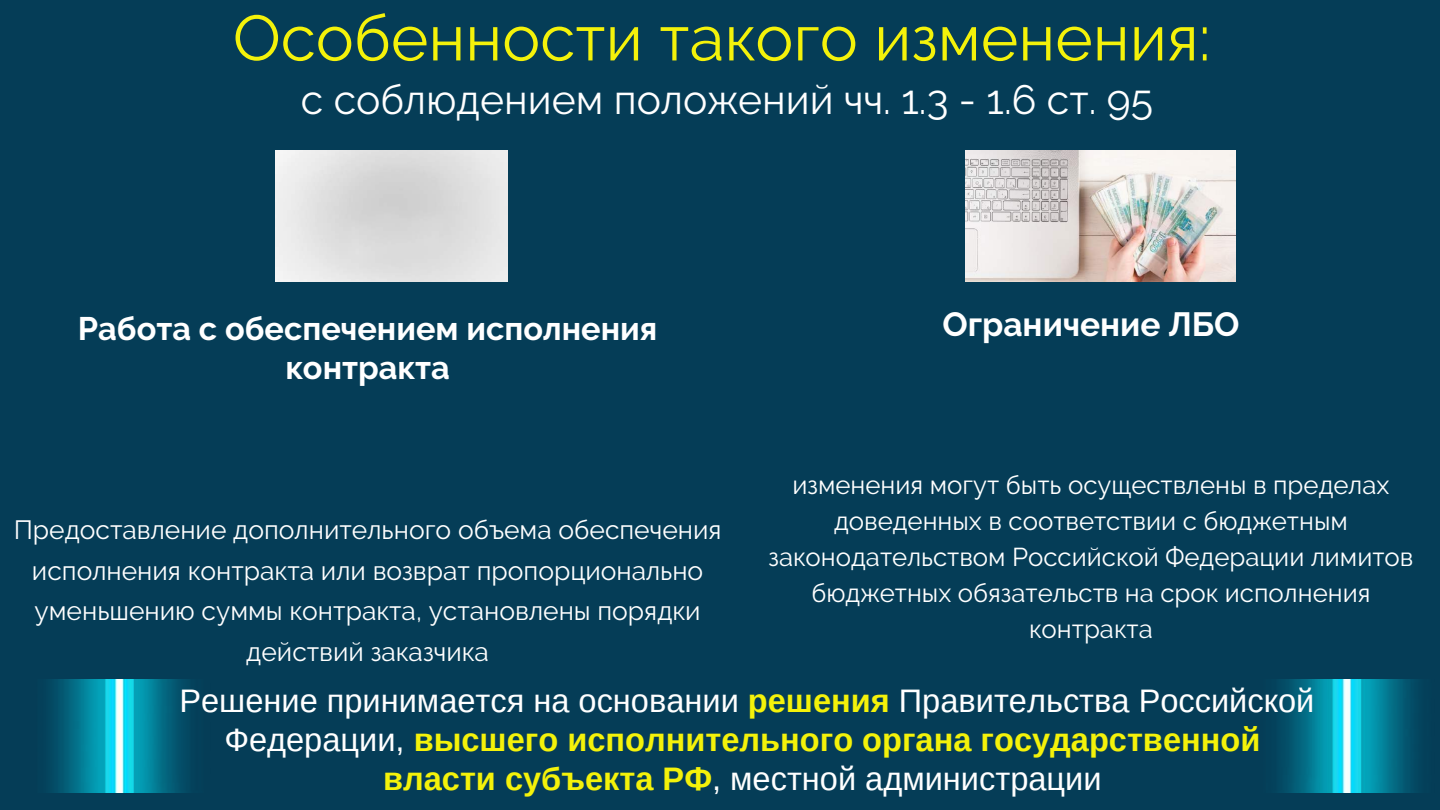
<style>
.page{position:relative;width:1440px;height:810px;background:#053d57}
.page>*{position:absolute;margin:0;border:0;box-sizing:border-box;transform-origin:0 0}
.t1{font:63.9px "Raleway";color:#f4f20a}
.t2{font:40.9px "Raleway";color:#fff}
.t3{font:700 33.5px "Raleway";color:#fff}
.t4{font:32.6px/39px "Arimo";color:#fff;text-align:center}
.t5{font:700 32.5px/39px "Raleway";color:#fff;text-align:center}
.t6{font:26.4px/40.5px "Raleway";color:#fff;text-align:center}
.t7{font:25.7px/36px "Raleway";color:#fff;text-align:center}
.s1{font-weight:700;color:#f4f20a}
</style>
<div class="page">
<img style="left:50px;top:680px;width:1368px;height:113px">
<img style="left:275px;top:151px;width:233px;height:131px">
<img style="left:965px;top:151px;width:271px;height:131px">
<h1 class="t1" style="left:233px;top:0;width:979px">Особенности такого изменения:</h1>
<h2 class="t2" style="left:301px;top:76px;width:854px">с соблюдением положений чч. 1.3 - 1.6 ст. 95</h2>
<p class="t5" style="left:78px;top:309px;width:581px">Работа с обеспечением исполнения контракта</p>
<p class="t6" style="left:14px;top:509px;width:709px">Предоставление дополнительного объема обеспечения исполнения контракта или возврат пропорционально уменьшению суммы контракта, установлены порядки действий заказчика</p>
<h3 class="t3" style="left:942px;top:304px;width:299px">Ограничение ЛБО</h3>
<p class="t7" style="left:769px;top:467px;width:646px">изменения могут быть осуществлены в пределах доведенных в соответствии с бюджетным законодательством Российской Федерации лимитов бюджетных обязательств на срок исполнения контракта</p>
<p class="t4" style="left:179px;top:681px;width:1136px">Решение принимается на основании <span class="s1">решения</span> Правительства Российской<br>Федерации, <span class="s1">высшего исполнительного органа государственной власти субъекта РФ</span>, местной администрации</p>
</div>
